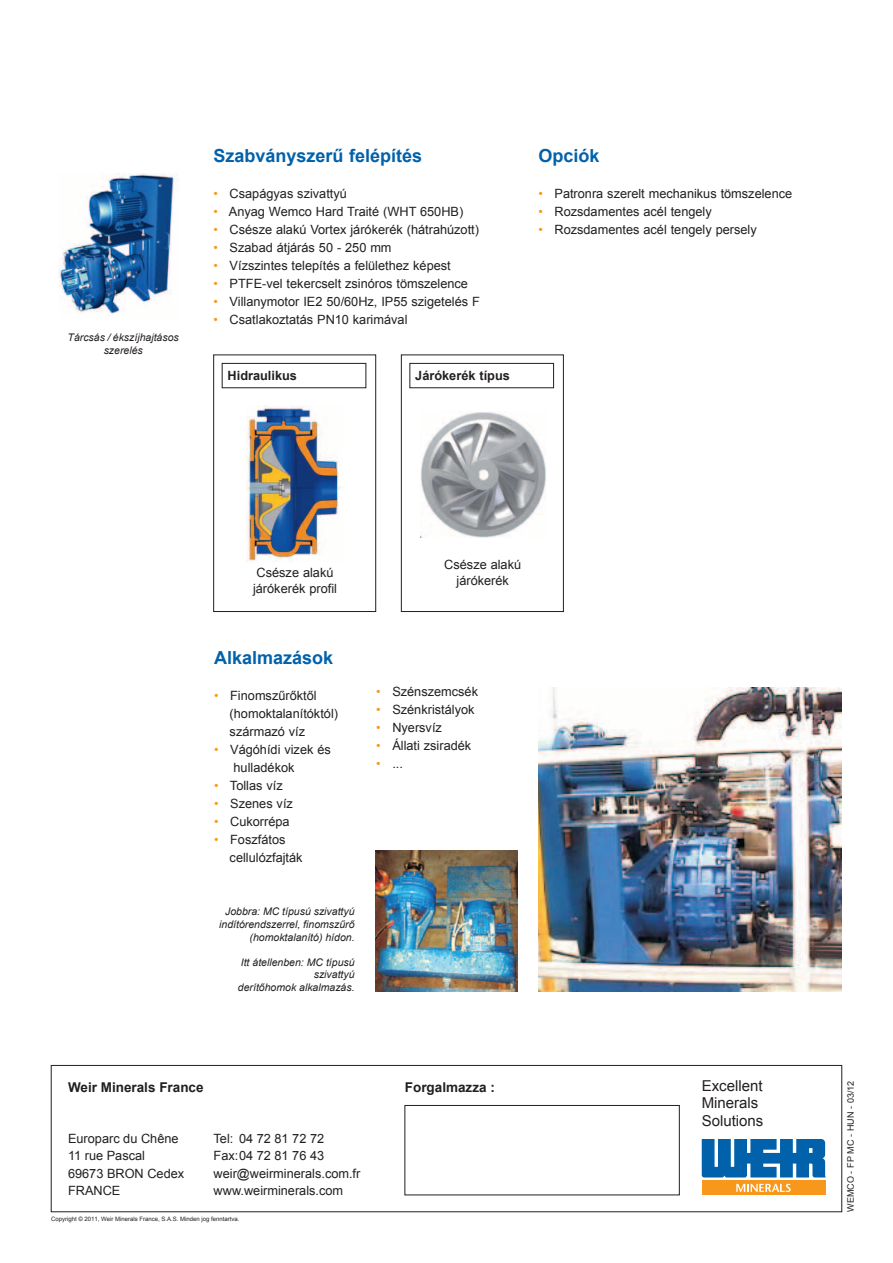
<style>
.page{position:relative;width:893px;height:1263px;background:#fff}
.page>*{position:absolute;margin:0;border:0;box-sizing:border-box;transform-origin:0 0}
.Puces{font:700 18px "Arial";color:#0161aa}
.t1{font:15px "Arial";color:#231f20}
.t2{font:700 13.5px "Arial";color:#231f20}
.Puces-2{font:12.75px/17.2px "Arial";color:#231f20}
.Text_heading{font:12.75px "Arial";color:#231f20}
.Text_heading-2{font:700 12.75px "Arial";color:#231f20}
.t3{font:italic 10.5px/12.6px "Arial";color:#231f20;text-align:right}
.Normaal{font:9px "Arial";color:#231f20}
.t4{font:6px "Arial";color:#231f20}
.s1{color:#f7981d}
</style>
<div class="page">
<img style="left:59px;top:174px;width:118px;height:140px">
<img style="left:421px;top:412px;width:125px;height:126px">
<img style="left:246px;top:405px;width:94px;height:157px">
<img style="left:376px;top:850px;width:141px;height:141px">
<img style="left:538px;top:687px;width:304px;height:304px">
<div style="left:401px;top:355px;width:163px;height:257px;border:1px solid #231f20"></div>
<div style="left:213px;top:355px;width:163px;height:257px;border:1px solid #231f20"></div>
<div style="left:51px;top:1065px;width:791px;height:147px;border:1px solid #231f20"></div>
<div style="left:405px;top:1105px;width:274px;height:90px;border:1px solid #231f20"></div>
<svg style="left:702px;top:1139px;width:124px;height:38px;background:#2477b5"></svg>
<div style="left:702px;top:1181px;width:123px;height:14px;background:#f7981d"></div>
<svg style="left:736px;top:1184px;width:55px;height:8px"></svg>
<div style="left:410px;top:363px;width:144px;height:25px;border:1px solid #231f20"></div>
<div style="left:222px;top:363px;width:144px;height:25px;border:1px solid #231f20"></div>
<p class="t3" style="left:68px;top:331px;width:113px;text-align:center">Tárcsás / ékszíjhajtásos szerelés</p>
<p class="Puces" style="left:213px;top:143px;width:210px">Szabványszerű felépítés</p>
<p class="Puces-2" style="left:213px;top:185px;width:135px"><span class="s1">•</span> Csapágyas szivattyú</p>
<p class="Puces-2" style="left:213px;top:203px;width:251px"><span class="s1">•</span> Anyag Wemco Hard Traité (WHT 650HB)</p>
<p class="Puces-2" style="left:213px;top:221px;width:267px"><span class="s1">•</span> Csésze alakú Vortex járókerék (hátrahúzott)</p>
<p class="Puces-2" style="left:213px;top:239px;width:180px"><span class="s1">•</span> Szabad átjárás 50 - 250 mm</p>
<p class="Puces-2" style="left:213px;top:257px;width:239px"><span class="s1">•</span> Vízszintes telepítés a felülethez képest</p>
<p class="Puces-2" style="left:213px;top:275px;width:256px"><span class="s1">•</span> PTFE-vel tekercselt zsinóros tömszelence</p>
<p class="Puces-2" style="left:213px;top:293px;width:268px"><span class="s1">•</span> Villanymotor IE2 50/60Hz, IP55 szigetelés F</p>
<p class="Puces-2" style="left:213px;top:311px;width:196px"><span class="s1">•</span> Csatlakoztatás PN10 karimával</p>
<p class="Text_heading-2" style="left:228px;top:367px;width:71px">Hidraulikus</p>
<p class="Text_heading-2" style="left:415px;top:367px;width:96px">Járókerék típus</p>
<p class="Puces" style="left:538px;top:143px;width:63px">Opciók</p>
<p class="Puces-2" style="left:538px;top:185px;width:255px"><span class="s1">•</span> Patronra szerelt mechanikus tömszelence</p>
<p class="Puces-2" style="left:538px;top:203px;width:175px"><span class="s1">•</span> Rozsdamentes acél tengely</p>
<p class="Puces-2" style="left:538px;top:221px;width:220px"><span class="s1">•</span> Rozsdamentes acél tengely persely</p>
<p class="Text_heading" style="left:257px;top:564px;width:78px">Csésze alakú</p>
<p class="Text_heading" style="left:253px;top:580px;width:85px">járókerék profil</p>
<p class="Puces" style="left:214px;top:646px;width:121px">Alkalmazások</p>
<p class="Puces-2" style="left:214px;top:687px;width:104px"><span class="s1">•</span> Finomszűrőktől</p>
<p class="Puces-2" style="left:230px;top:705px;width:110px">(homoktalanítóktól)</p>
<p class="Puces-2" style="left:230px;top:723px;width:77px">származó víz</p>
<p class="Puces-2" style="left:214px;top:741px;width:118px"><span class="s1">•</span> Vágóhídi vizek és</p>
<p class="Puces-2" style="left:234px;top:759px;width:62px">hulladékok</p>
<p class="Puces-2" style="left:214px;top:777px;width:70px"><span class="s1">•</span> Tollas víz</p>
<p class="Puces-2" style="left:214px;top:795px;width:80px"><span class="s1">•</span> Szenes víz</p>
<p class="Puces-2" style="left:214px;top:813px;width:77px"><span class="s1">•</span> Cukorrépa</p>
<p class="Puces-2" style="left:214px;top:831px;width:73px"><span class="s1">•</span> Foszfátos</p>
<p class="Puces-2" style="left:230px;top:849px;width:74px">cellulózfajták</p>
<p class="t3" style="left:219px;top:906px;width:137px">Jobbra: MC típusú szivattyú indítórendszerrel, finomszűrő (homoktalanító) hídon.</p>
<p class="t3" style="left:241px;top:956px;width:115px">Itt átellenben: MC típusú szivattyú</p>
<p class="t3" style="left:238px;top:981px;width:118px">derítőhomok alkalmazás.</p>
<p class="Text_heading" style="left:444px;top:556px;width:78px">Csésze alakú</p>
<p class="Text_heading" style="left:456px;top:572px;width:54px">járókerék</p>
<p class="Puces-2" style="left:376px;top:683px;width:103px"><span class="s1">•</span> Szénszemcsék</p>
<p class="Puces-2" style="left:376px;top:701px;width:100px"><span class="s1">•</span> Szénkristályok</p>
<p class="Puces-2" style="left:376px;top:719px;width:67px"><span class="s1">•</span> Nyersvíz</p>
<p class="Puces-2" style="left:376px;top:737px;width:97px"><span class="s1">•</span> Állati zsiradék</p>
<p class="Puces-2" style="left:376px;top:755px;width:28px"><span class="s1">•</span> ...</p>
<p class="t2" style="left:68px;top:1078px;width:137px">Weir Minerals France</p>
<p class="Puces-2" style="left:68px;top:1130px;width:112px">Europarc du Chêne</p>
<p class="Puces-2" style="left:68px;top:1147px;width:79px">11 rue Pascal</p>
<p class="Puces-2" style="left:68px;top:1165px;width:118px">69673 BRON Cedex</p>
<p class="Puces-2" style="left:68px;top:1182px;width:54px">FRANCE</p>
<p class="Puces-2" style="left:214px;top:1130px;width:148px">Tel: 04 72 81 72 72<br>Fax:04 72 81 76 43 weir@weirminerals.com.fr www.weirminerals.com</p>
<p class="t4" style="left:51px;top:1214px;width:190px">Copyright © 2011, Weir Minerals France, S.A.S. Minden jog fenntartva.</p>
<p class="t2" style="left:405px;top:1078px;width:92px">Forgalmazza :</p>
<p class="t1" style="left:702px;top:1076px;width:62px">Excellent</p>
<p class="t1" style="left:702px;top:1093px;width:58px">Minerals</p>
<p class="t1" style="left:702px;top:1110px;width:63px">Solutions</p>
<p class="Normaal" style="left:845px;top:1212px;width:133px;rotate:-90deg">WEMCO - FP MC - HUN - 03/12</p>
</div>
